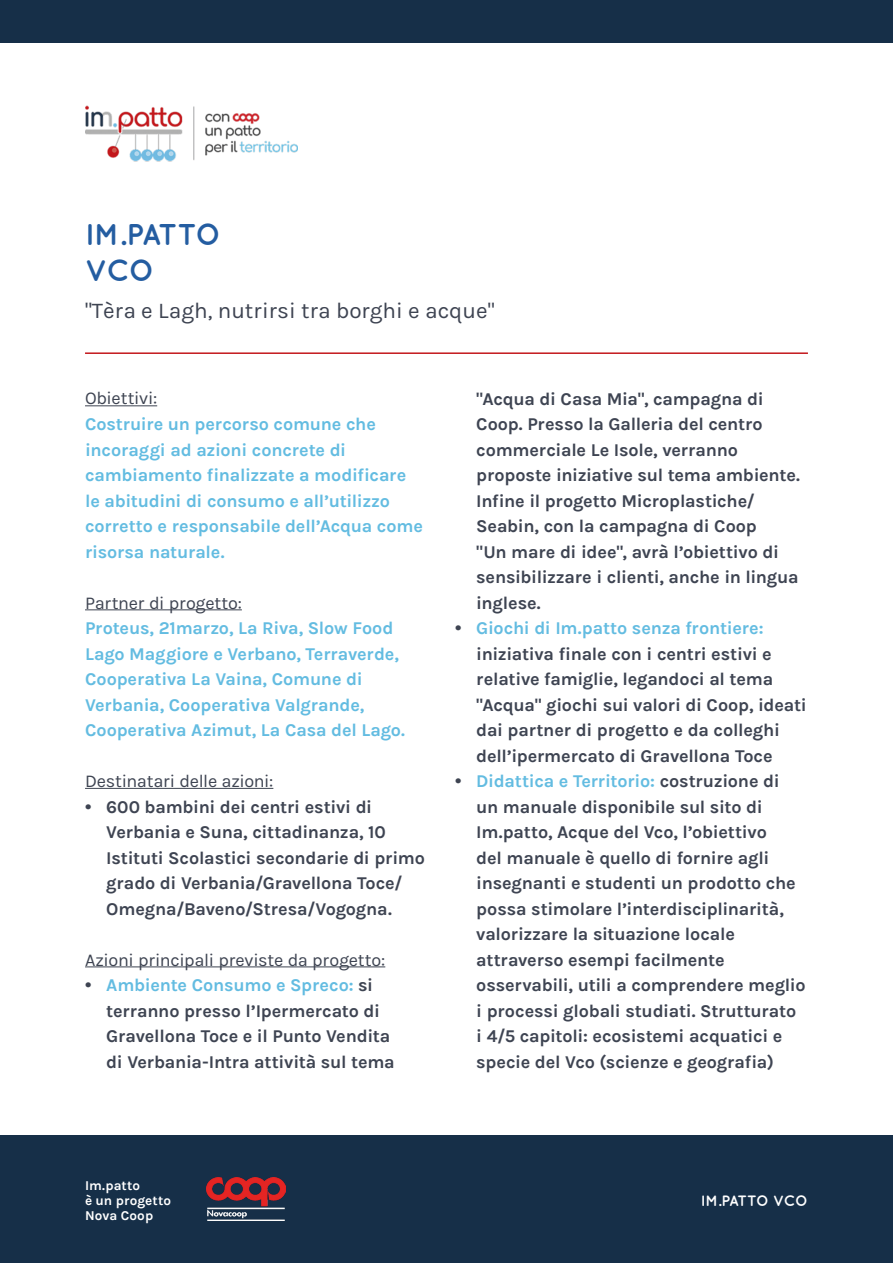
<style>
.page{position:relative;width:893px;height:1263px;background:#fff}
.page>*{position:absolute;margin:0;border:0;box-sizing:border-box;transform-origin:0 0}
.t1{font:700 30px/36px "Quicksand";letter-spacing:-.04em;color:#245da1}
.t2{font:22.5px "Karla";color:#3e4452}
.t3{font:700 18px/25.5px "Karla";letter-spacing:-.01em;color:#3e4452}
.t4{font:700 18px/25.5px "Karla";letter-spacing:-.01em;color:#63bce1}
.t5{font:18px "Karla";letter-spacing:-.015em;color:#3e4452}
.t6{font:700 15px "Quicksand";letter-spacing:-.04em;color:#fff}
.t7{font:700 13.5px/15px "Karla";letter-spacing:.005em;color:#fff}
.s1{font-family:"Arial"}
.s2{color:#63bce1}
</style>
<div class="page">
<div style="left:0;top:1135px;width:893px;height:128px;background:#162f48"></div>
<img style="left:85px;top:105px;width:213px;height:57px">
<img style="left:207px;top:1177px;width:79px;height:43px">
<div style="left:0;top:0;width:893px;height:43px;background:#162f48"></div>
<hr style="left:85px;top:405px;width:72px;height:1px;background:#3e4452">
<hr style="left:85px;top:609px;width:157px;height:1px;background:#3e4452">
<hr style="left:85px;top:788px;width:188px;height:1px;background:#3e4452">
<hr style="left:85px;top:966px;width:300px;height:1px;background:#3e4452">
<hr style="left:85px;top:352px;width:723px;height:2px;background:#c3171c">
<h1 class="t1" style="left:85px;top:215px;width:137px">IM.PATTO<br>VCO</h1>
<p class="t2" style="left:85px;top:299px;width:411px">"Tèra e Lagh, nutrirsi tra borghi e acque"</p>
<p class="t5" style="left:85px;top:389px;width:74px">Obiettivi:</p>
<p class="t4" style="left:85px;top:411px;width:339px">Costruire un percorso comune che incoraggi ad azioni concrete di cambiamento finalizzate a modificare le abitudini di consumo e all’utilizzo corretto e responsabile dell’Acqua come risorsa naturale.</p>
<p class="t5" style="left:85px;top:593px;width:158px">Partner di progetto:</p>
<p class="t4" style="left:85px;top:615px;width:322px">Proteus, 21marzo, La Riva, Slow Food Lago Maggiore e Verbano, Terraverde, Cooperativa La Vaina, Comune di Verbania, Cooperativa Valgrande, Cooperativa Azimut, La Casa del Lago.</p>
<p class="t5" style="left:85px;top:771px;width:190px">Destinatari delle azioni:</p>
<p class="t3" style="left:106px;top:794px;width:320px;text-indent:-21px"><span class="s1">•</span> 600 bambini dei centri estivi di Verbania e Suna, cittadinanza, 10<br>Istituti Scolastici secondarie di primo grado di Verbania/Gravellona Toce/ Omegna/Baveno/Stresa/Vogogna.</p>
<p class="t5" style="left:85px;top:950px;width:302px">Azioni principali previste da progetto:</p>
<p class="t3" style="left:106px;top:972px;width:290px;text-indent:-21px"><span class="s1">•</span> <span class="s2">Ambiente Consumo e Spreco:</span> si terranno presso l’Ipermercato di Gravellona Toce e il Punto Vendita di Verbania-Intra attività sul tema</p>
<p class="t3" style="left:476px;top:386px;width:325px">"Acqua di Casa Mia", campagna di<br>Coop. Presso la Galleria del centro commerciale Le Isole, verranno proposte iniziative sul tema ambiente.<br>Infine il progetto Microplastiche/<br>Seabin, con la campagna di Coop<br>"Un mare di idee", avrà l’obiettivo di sensibilizzare i clienti, anche in lingua inglese.</p>
<p class="t3" style="left:476px;top:615px;width:332px;text-indent:-21px"><span class="s1">•</span> <span class="s2">Giochi di Im.patto senza frontiere: </span>iniziativa finale con i centri estivi e relative famiglie, legandoci al tema "Acqua" giochi sui valori di Coop, ideati dai partner di progetto e da colleghi dell’ipermercato di Gravellona Toce</p>
<p class="t3" style="left:476px;top:768px;width:331px;text-indent:-21px"><span class="s1">•</span> <span class="s2">Didattica e Territorio:</span> costruzione di un manuale disponibile sul sito di Im.patto, Acque del Vco, l’obiettivo<br>del manuale è quello di fornire agli insegnanti e studenti un prodotto che possa stimolare l’interdisciplinarità, valorizzare la situazione locale attraverso esempi facilmente osservabili, utili a comprendere meglio i processi globali studiati. Strutturato i 4/5 capitoli: ecosistemi acquatici e specie del Vco (scienze e geografia)</p>
<p class="t7" style="left:85px;top:1178px;width:88px">Im.patto<br>è un progetto<br>Nova Coop</p>
<p class="t6" style="left:701px;top:1192px;width:109px">IM.PATTO VCO</p>
</div>
